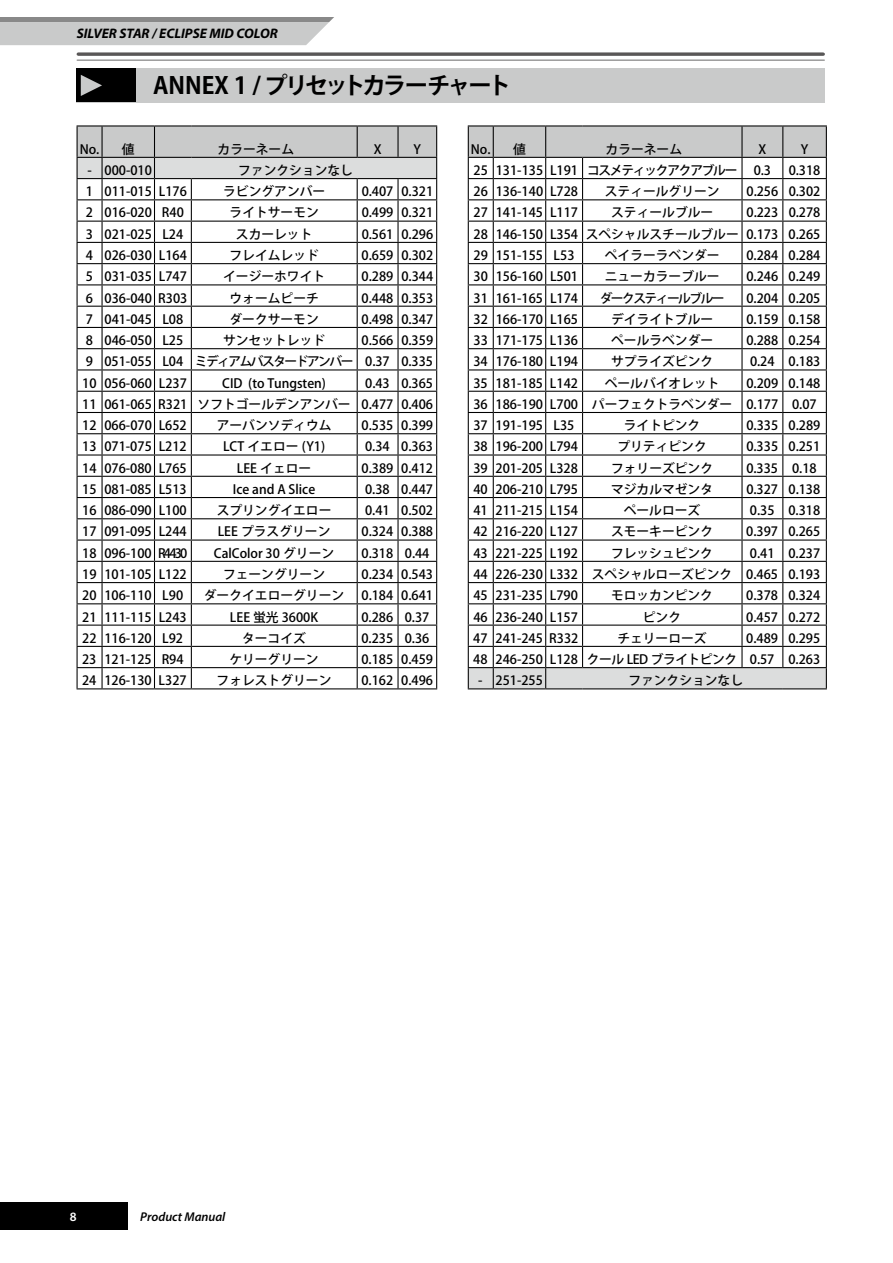
<style>
.page{position:relative;width:893px;height:1263px;background:#fff}
.page>*{position:absolute;margin:0;border:0;box-sizing:border-box;transform-origin:0 0}
.t1{font:700 23.4px "Koz Go Pro";letter-spacing:-.11em;color:#000}
.t2{font:italic 700 13.8px "Myriad Pro";color:#000}
.t3{font:500 12.75px/21.3px "Koz Go Pro";color:#000;text-align:justify}
.t4{font:500 12.75px "Koz Go Pro";letter-spacing:-.1em;color:#000}
.t5{font:italic 600 12.75px "Myriad Pro";color:#000}
.t6{font:500 12.75px "Koz Go Pro";letter-spacing:-.12em;color:#000}
.t7{font:600 12.75px "Myriad Pro";color:#fff}
</style>
<div class="page">
<div style="left:0;top:1202px;width:128px;height:28px;background:#000"></div>
<svg style="left:78px;top:52px;width:745px;height:4px"></svg>
<hr style="left:77px;top:60px;width:747px;height:1px;background:#898989">
<svg style="left:0;top:17px;width:334px;height:28px"></svg>
<div style="left:77px;top:68px;width:748px;height:34px;background:#c9caca"></div>
<div style="left:77px;top:68px;width:59px;height:34px;background:#000"></div>
<svg style="left:81px;top:75px;width:21px;height:21px"></svg>
<svg style="left:77px;top:125px;width:360px;height:564px"></svg>
<svg style="left:468px;top:125px;width:359px;height:564px"></svg>
<p class="t2" style="left:77px;top:25px;width:203px">SILVER STAR / ECLIPSE MID COLOR</p>
<h1 class="t1" style="left:153px;top:70px;width:360px">ANNEX 1 / プリセットカラーチャート</h1>
<p class="t3" style="left:80px;top:139px;width:56px">No. 値</p>
<p class="t3" style="left:218px;top:139px;width:78px">カラーネーム</p>
<p class="t3" style="left:374px;top:139px;width:9px">X</p>
<p class="t3" style="left:414px;top:139px;width:9px">Y</p>
<p class="t3" style="left:87px;top:160px;width:66px">- 000-010</p>
<p class="t3" style="left:238px;top:160px;width:116px">ファンクションなし</p>
<p class="t3" style="left:86px;top:182px;width:102px">1 011-015 L176</p>
<p class="t3" style="left:223px;top:182px;width:104px">ラビングアンバー</p>
<p class="t3" style="left:362px;top:182px;width:73px">0.407 0.321</p>
<p class="t3" style="left:86px;top:203px;width:99px">2 016-020 R40</p>
<p class="t3" style="left:230px;top:203px;width:91px">ライトサーモン</p>
<p class="t3" style="left:362px;top:203px;width:73px">0.499 0.321</p>
<p class="t3" style="left:86px;top:224px;width:99px">3 021-025 L24</p>
<p class="t3" style="left:236px;top:224px;width:78px">スカーレット</p>
<p class="t3" style="left:362px;top:224px;width:73px">0.561 0.296</p>
<p class="t3" style="left:86px;top:245px;width:102px">4 026-030 L164</p>
<p class="t3" style="left:230px;top:245px;width:91px">フレイムレッド</p>
<p class="t3" style="left:362px;top:245px;width:73px">0.659 0.302</p>
<p class="t3" style="left:86px;top:267px;width:102px">5 031-035 L747</p>
<p class="t3" style="left:223px;top:267px;width:104px">イージーホワイト</p>
<p class="t3" style="left:362px;top:267px;width:73px">0.289 0.344</p>
<p class="t3" style="left:86px;top:288px;width:103px">6 036-040 R303</p>
<p class="t3" style="left:230px;top:288px;width:91px">ウォームピーチ</p>
<p class="t3" style="left:362px;top:288px;width:73px">0.448 0.353</p>
<p class="t3" style="left:86px;top:309px;width:99px">7 041-045 L08</p>
<p class="t3" style="left:230px;top:309px;width:91px">ダークサーモン</p>
<p class="t3" style="left:362px;top:309px;width:73px">0.498 0.347</p>
<p class="t3" style="left:86px;top:330px;width:99px">8 046-050 L25</p>
<p class="t3" style="left:223px;top:330px;width:104px">サンセットレッド</p>
<p class="t3" style="left:82px;top:330px;width:352px;text-indent:279px">0.566 0.359<br>9 051-055 L04 ミディアムバスタードアンバー 0.37 0.335<br>10 056-060 L237</p>
<p class="t3" style="left:222px;top:373px;width:105px">CID (to Tungsten)</p>
<p class="t3" style="left:82px;top:373px;width:352px;text-indent:283px">0.43 0.365<br>11 061-065 R321 ソフトゴールデンアンバー 0.477 0.406<br>12 066-070 L652</p>
<p class="t3" style="left:217px;top:415px;width:116px">アーバンソディウム</p>
<p class="t3" style="left:362px;top:415px;width:73px">0.535 0.399</p>
<p class="t3" style="left:82px;top:437px;width:106px">13 071-075 L212</p>
<p class="t3" style="left:223px;top:437px;width:104px">LCT イエロー (Y1)</p>
<p class="t3" style="left:365px;top:437px;width:69px">0.34 0.363</p>
<p class="t3" style="left:82px;top:458px;width:106px">14 076-080 L765</p>
<p class="t3" style="left:237px;top:458px;width:76px">LEE イェロー</p>
<p class="t3" style="left:362px;top:458px;width:73px">0.389 0.412</p>
<p class="t3" style="left:82px;top:479px;width:106px">15 081-085 L513</p>
<p class="t3" style="left:233px;top:479px;width:84px">Ice and A Slice</p>
<p class="t3" style="left:365px;top:479px;width:69px">0.38 0.447</p>
<p class="t3" style="left:82px;top:500px;width:106px">16 086-090 L100</p>
<p class="t3" style="left:217px;top:500px;width:116px">スプリングイエロー</p>
<p class="t3" style="left:365px;top:500px;width:69px">0.41 0.502</p>
<p class="t3" style="left:82px;top:522px;width:106px">17 091-095 L244</p>
<p class="t3" style="left:218px;top:522px;width:114px">LEE プラスグリーン</p>
<p class="t3" style="left:361px;top:522px;width:73px">0.324 0.388</p>
<p class="t3" style="left:82px;top:543px;width:107px">18 096-100 R4430</p>
<p class="t3" style="left:214px;top:543px;width:122px">CalColor 30 グリーン</p>
<p class="t3" style="left:361px;top:543px;width:69px">0.318 0.44</p>
<p class="t3" style="left:82px;top:564px;width:106px">19 101-105 L122</p>
<p class="t3" style="left:223px;top:564px;width:104px">フェーングリーン</p>
<p class="t3" style="left:361px;top:564px;width:73px">0.234 0.543</p>
<p class="t3" style="left:82px;top:586px;width:102px">20 106-110 L90</p>
<p class="t3" style="left:204px;top:586px;width:142px">ダークイエローグリーン</p>
<p class="t3" style="left:361px;top:586px;width:73px">0.184 0.641</p>
<p class="t3" style="left:82px;top:607px;width:106px">21 111-115 L243</p>
<p class="t3" style="left:230px;top:607px;width:90px">LEE 蛍光 3600K</p>
<p class="t3" style="left:361px;top:607px;width:69px">0.286 0.37</p>
<p class="t3" style="left:82px;top:628px;width:102px">22 116-120 L92</p>
<p class="t3" style="left:242px;top:628px;width:65px">ターコイズ</p>
<p class="t3" style="left:361px;top:628px;width:69px">0.235 0.36</p>
<p class="t3" style="left:82px;top:649px;width:103px">23 121-125 R94</p>
<p class="t3" style="left:229px;top:649px;width:91px">ケリーグリーン</p>
<p class="t3" style="left:361px;top:649px;width:73px">0.185 0.459</p>
<p class="t3" style="left:82px;top:671px;width:106px">24 126-130 L327</p>
<p class="t3" style="left:217px;top:671px;width:116px">フォレストグリーン</p>
<p class="t3" style="left:361px;top:671px;width:73px">0.162 0.496</p>
<p class="t3" style="left:471px;top:139px;width:56px">No. 値</p>
<p class="t3" style="left:606px;top:139px;width:78px">カラーネーム</p>
<p class="t3" style="left:758px;top:139px;width:9px">X</p>
<p class="t3" style="left:801px;top:139px;width:9px">Y</p>
<p class="t4" style="left:474px;top:162px;width:265px">25 131-135 L191 コスメティックアクアブルー</p>
<p class="t3" style="left:754px;top:160px;width:19px">0.3</p>
<p class="t3" style="left:789px;top:160px;width:33px">0.318</p>
<p class="t3" style="left:474px;top:182px;width:106px">26 136-140 L728</p>
<p class="t3" style="left:605px;top:182px;width:116px">スティールグリーン</p>
<p class="t3" style="left:746px;top:182px;width:75px">0.256 0.302</p>
<p class="t3" style="left:474px;top:203px;width:106px">27 141-145 L117</p>
<p class="t3" style="left:611px;top:203px;width:104px">スティールブルー</p>
<p class="t3" style="left:474px;top:203px;width:348px;text-indent:273px">0.223 0.278<br>28 146-150 L354 スペシャルスチールブルー 0.173 0.265<br>29 151-155 L53</p>
<p class="t3" style="left:605px;top:245px;width:116px">ペイラーラベンダー</p>
<p class="t3" style="left:746px;top:245px;width:75px">0.284 0.284</p>
<p class="t3" style="left:473px;top:267px;width:106px">30 156-160 L501</p>
<p class="t3" style="left:605px;top:267px;width:116px">ニューカラーブルー</p>
<p class="t3" style="left:746px;top:267px;width:75px">0.246 0.249</p>
<p class="t3" style="left:473px;top:288px;width:106px">31 161-165 L174</p>
<p class="t6" style="left:600px;top:290px;width:127px">ダークスティールブルー</p>
<p class="t3" style="left:746px;top:288px;width:75px">0.204 0.205</p>
<p class="t3" style="left:473px;top:309px;width:106px">32 166-170 L165</p>
<p class="t3" style="left:611px;top:309px;width:104px">デイライトブルー</p>
<p class="t3" style="left:746px;top:309px;width:75px">0.159 0.158</p>
<p class="t3" style="left:473px;top:330px;width:106px">33 171-175 L136</p>
<p class="t3" style="left:611px;top:330px;width:104px">ペールラベンダー</p>
<p class="t3" style="left:746px;top:330px;width:75px">0.288 0.254</p>
<p class="t3" style="left:473px;top:352px;width:106px">34 176-180 L194</p>
<p class="t3" style="left:611px;top:352px;width:104px">サプライズピンク</p>
<p class="t3" style="left:750px;top:352px;width:72px">0.24 0.183</p>
<p class="t3" style="left:473px;top:373px;width:106px">35 181-185 L142</p>
<p class="t3" style="left:605px;top:373px;width:116px">ペールバイオレット</p>
<p class="t3" style="left:473px;top:373px;width:348px;text-align:left;text-indent:273px">0.209 0.148<br>36 186-190 L700 パーフェクトラベンダー 0.177 0.07<br>37 191-195 L35</p>
<p class="t3" style="left:624px;top:415px;width:78px">ライトピンク</p>
<p class="t3" style="left:746px;top:415px;width:75px">0.335 0.289</p>
<p class="t3" style="left:473px;top:437px;width:106px">38 196-200 L794</p>
<p class="t3" style="left:617px;top:437px;width:91px">プリティピンク</p>
<p class="t3" style="left:746px;top:437px;width:75px">0.335 0.251</p>
<p class="t3" style="left:473px;top:458px;width:106px">39 201-205 L328</p>
<p class="t3" style="left:611px;top:458px;width:104px">フォリーズピンク</p>
<p class="t3" style="left:746px;top:458px;width:72px">0.335 0.18</p>
<p class="t3" style="left:473px;top:479px;width:106px">40 206-210 L795</p>
<p class="t3" style="left:611px;top:479px;width:104px">マジカルマゼンタ</p>
<p class="t3" style="left:746px;top:479px;width:75px">0.327 0.138</p>
<p class="t3" style="left:473px;top:500px;width:106px">41 211-215 L154</p>
<p class="t3" style="left:624px;top:500px;width:78px">ペールローズ</p>
<p class="t3" style="left:750px;top:500px;width:72px">0.35 0.318</p>
<p class="t3" style="left:473px;top:522px;width:106px">42 216-220 L127</p>
<p class="t3" style="left:611px;top:522px;width:104px">スモーキーピンク</p>
<p class="t3" style="left:746px;top:522px;width:75px">0.397 0.265</p>
<p class="t3" style="left:473px;top:543px;width:106px">43 221-225 L192</p>
<p class="t3" style="left:611px;top:543px;width:104px">フレッシュピンク</p>
<p class="t3" style="left:473px;top:543px;width:348px;text-indent:277px">0.41 0.237<br>44 226-230 L332 スペシャルローズピンク 0.465 0.193<br>45 231-235 L790</p>
<p class="t3" style="left:611px;top:586px;width:104px">モロッカンピンク</p>
<p class="t3" style="left:746px;top:586px;width:75px">0.378 0.324</p>
<p class="t3" style="left:473px;top:607px;width:106px">46 236-240 L157</p>
<p class="t3" style="left:643px;top:607px;width:40px">ピンク</p>
<p class="t3" style="left:746px;top:607px;width:75px">0.457 0.272</p>
<p class="t3" style="left:473px;top:628px;width:107px">47 241-245 R332</p>
<p class="t3" style="left:617px;top:628px;width:91px">チェリーローズ</p>
<p class="t3" style="left:473px;top:628px;width:348px;text-align:right">0.489 0.295<br>48 246-250 L128 クール LED ブライトピンク 0.57 0.263</p>
<p class="t3" style="left:478px;top:671px;width:66px">- 251-255</p>
<p class="t3" style="left:628px;top:671px;width:116px">ファンクションなし</p>
<p class="t7" style="left:70px;top:1208px;width:8px">8</p>
<p class="t5" style="left:140px;top:1208px;width:87px">Product Manual</p>
</div>
